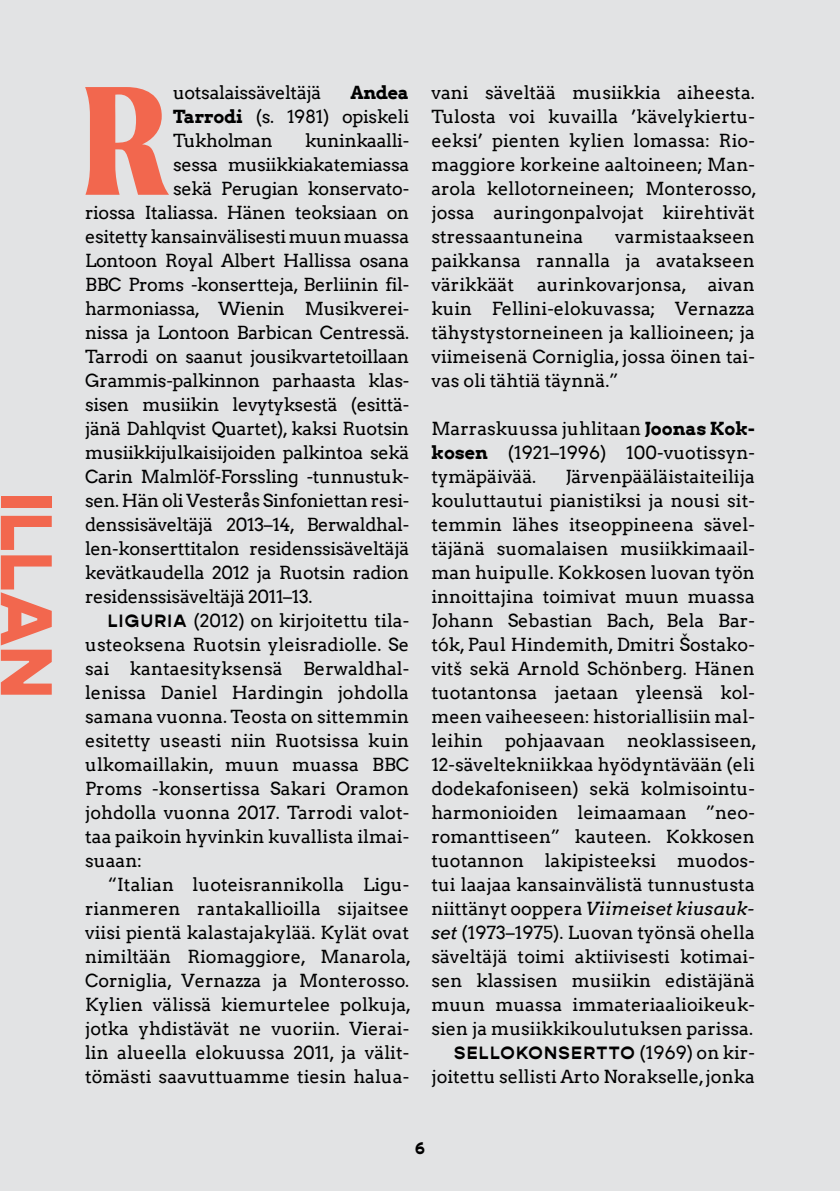
<style>
.page{position:relative;width:840px;height:1191px;background:#fff}
.page>*{position:absolute;margin:0;border:0;box-sizing:border-box;transform-origin:0 0}
.t1{font:700 165.6px "Moret";color:#f2674e}
.t2{font:900 73.8px "Gopher";color:#f2674e}
.t3{font:18px/24px "Arvo";color:#000;text-align:justify}
.t4{font:18px "Arvo";letter-spacing:-.02em;color:#000}
.t5{font:700 18px "Gopher";letter-spacing:.075em;color:#000}
.t6{font:700 17px "Gopher";color:#000}
.s1{font-weight:700}
.s2{font-family:"Gopher";font-weight:700}
.s3{font-style:italic}
.s4{font-family:"Arvo";font-weight:400}
</style>
<div class="page">
<div style="left:0;top:0;width:839px;height:1191px;background:#e2e3e4"></div>
<h2 class="t2" style="left:71px;top:492px;width:208px;rotate:90deg">ILLAN</h2>
<h1 class="t1" style="left:80px;top:44px;width:91px">R</h1>
<p class="t4" style="left:173px;top:81px;width:150px">uotsalaissäveltäjä</p>
<p class="t3" style="left:173px;top:80px;width:237px;text-indent:177px"><span class="s1">Andea Tarrodi</span> (s. 1981) opiskeli Tukholman</p>
<p class="t4" style="left:305px;top:129px;width:105px">kuninkaalli-</p>
<p class="t4" style="left:173px;top:153px;width:237px">sessa musiikkiakatemiassa</p>
<p class="t4" style="left:173px;top:177px;width:237px">sekä Perugian konservato-</p>
<p class="t4" style="left:85px;top:201px;width:325px">riossa Italiassa. Hänen teoksiaan on</p>
<p class="t4" style="left:85px;top:225px;width:325px">esitetty kansainvälisesti muun muassa</p>
<p class="t4" style="left:85px;top:249px;width:325px">Lontoon Royal Albert Hallissa osana</p>
<p class="t4" style="left:85px;top:273px;width:325px">BBC Proms -konsertteja, Berliinin fil-</p>
<p class="t4" style="left:85px;top:297px;width:325px">harmoniassa, Wienin Musikverei-</p>
<p class="t4" style="left:85px;top:321px;width:325px">nissa ja Lontoon Barbican Centressä.</p>
<p class="t4" style="left:85px;top:345px;width:325px">Tarrodi on saanut jousikvartetoillaan</p>
<p class="t4" style="left:85px;top:369px;width:325px">Grammis-palkinnon parhaasta klas-</p>
<p class="t4" style="left:85px;top:393px;width:325px">sisen musiikin levytyksestä (esittä-</p>
<p class="t4" style="left:85px;top:417px;width:325px">jänä Dahlqvist Quartet), kaksi Ruotsin</p>
<p class="t4" style="left:85px;top:441px;width:325px">musiikkijulkaisijoiden palkintoa sekä</p>
<p class="t4" style="left:85px;top:465px;width:325px">Carin Malmlöf-Forssling -tunnustuk-</p>
<p class="t4" style="left:85px;top:489px;width:325px">sen. Hän oli Vesterås Sinfoniettan resi-</p>
<p class="t4" style="left:85px;top:513px;width:325px">denssisäveltäjä 2013–14, Berwaldhal-</p>
<p class="t4" style="left:85px;top:537px;width:325px">len-konserttitalon residenssisäveltäjä</p>
<p class="t4" style="left:85px;top:561px;width:325px">kevätkaudella 2012 ja Ruotsin radion</p>
<p class="t4" style="left:85px;top:585px;width:229px">residenssisäveltäjä 2011–13.</p>
<p class="t3" style="left:108px;top:608px;width:303px"><span class="s2">LIGURIA</span> (2012) on kirjoitettu tila-</p>
<p class="t3" style="left:85px;top:632px;width:325px">usteoksena Ruotsin yleisradiolle. Se</p>
<p class="t3" style="left:85px;top:656px;width:325px">sai kantaesityksensä Berwaldhal-</p>
<p class="t3" style="left:85px;top:680px;width:325px">lenissa Daniel Hardingin johdolla</p>
<p class="t3" style="left:85px;top:704px;width:325px">samana vuonna. Teosta on sittemmin</p>
<p class="t3" style="left:85px;top:728px;width:325px">esitetty useasti niin Ruotsissa kuin</p>
<p class="t3" style="left:85px;top:752px;width:325px">ulkomaillakin, muun muassa BBC</p>
<p class="t3" style="left:85px;top:776px;width:325px">Proms -konsertissa Sakari Oramon</p>
<p class="t3" style="left:85px;top:800px;width:325px">johdolla vuonna 2017. Tarrodi valot-</p>
<p class="t3" style="left:85px;top:824px;width:325px">taa paikoin hyvinkin kuvallista ilmai-</p>
<p class="t3" style="left:85px;top:848px;width:58px">suaan:</p>
<p class="t3" style="left:108px;top:872px;width:303px">“Italian luoteisrannikolla Ligu-</p>
<p class="t3" style="left:85px;top:896px;width:325px">rianmeren rantakallioilla sijaitsee</p>
<p class="t3" style="left:85px;top:920px;width:325px">viisi pientä kalastajakylää. Kylät ovat</p>
<p class="t3" style="left:85px;top:944px;width:327px">nimiltään Riomaggiore, Manarola,</p>
<p class="t3" style="left:85px;top:968px;width:325px">Corniglia, Vernazza ja Monterosso.</p>
<p class="t3" style="left:85px;top:992px;width:327px">Kylien välissä kiemurtelee polkuja,</p>
<p class="t3" style="left:85px;top:1016px;width:325px">jotka yhdistävät ne vuoriin. Vierai-</p>
<p class="t3" style="left:85px;top:1040px;width:325px">lin alueella elokuussa 2011, ja välit-</p>
<p class="t3" style="left:85px;top:1064px;width:325px">tömästi saavuttuamme tiesin halua-</p>
<p class="t3" style="left:431px;top:80px;width:327px">vani säveltää musiikkia aiheesta.<br>Tulosta voi kuvailla ’kävelykiertu&shy;eeksi’ pienten kylien lomassa: Rio&shy;maggiore korkeine aaltoineen; Man&shy;arola kellotorneineen; Monterosso, jossa auringonpalvojat kiirehtivät stressaantuneina</p>
<p class="t3" style="left:431px;top:224px;width:325px;text-indent:184px">varmistaakseen paikkansa rannalla ja avatakseen värikkäät</p>
<p class="t3" style="left:431px;top:272px;width:325px;text-indent:106px">aurinkovarjonsa, aivan kuin Fellini-elokuvassa; Vernazza tähystystorneineen ja kallioineen; ja viimeisenä Corniglia, jossa öinen tai&shy;vas oli tähtiä täynnä.”</p>
<p class="t3" style="left:431px;top:416px;width:325px">Marraskuussa juhlitaan <span class="s1">Joonas Kok&shy;kosen</span> (1921–1996) 100-vuotissyn&shy;tymäpäivää.</p>
<p class="t3" style="left:431px;top:464px;width:327px;text-indent:134px">Järvenpääläistaiteilija kouluttautui pianistiksi ja nousi sit&shy;temmin lähes itseoppineena sävel&shy;täjänä suomalaisen musiikkimaail&shy;man huipulle. Kokkosen luovan työn innoittajina toimivat muun muassa Johann Sebastian Bach, Bela Bar&shy;tók, Paul Hindemith, Dmitri Šostako&shy;vitš sekä Arnold Schönberg. Hänen tuotantonsa jaetaan yleensä kol&shy;meen vaiheeseen: historiallisiin mal&shy;leihin pohjaavaan neoklassiseen, 12-säveltekniikkaa hyödyntävään (eli dodekafoniseen) sekä kolmisointu&shy;harmonioiden leimaamaan ”neo&shy;romanttiseen” kauteen. Kokkosen tuotannon lakipisteeksi muodos&shy;tui laajaa kansainvälistä tunnustusta niittänyt ooppera <span class="s3">Viimeiset kiusauk&shy;set</span> (1973–1975). Luovan työnsä ohella säveltäjä toimi aktiivisesti kotimai&shy;sen klassisen musiikin edistäjänä muun muassa immateriaalioikeuk&shy;sien ja musiikkikoulutuksen parissa.</p>
<p class="t5" style="left:454px;top:1042px;width:302px">SELLOKONSERTTO <span class="s4">(1969) on kir-</span></p>
<p class="t3" style="left:431px;top:1064px;width:325px">joitettu sellisti Arto Norakselle, jonka</p>
<p class="t6" style="left:415px;top:1138px;width:11px">6</p>
</div>
